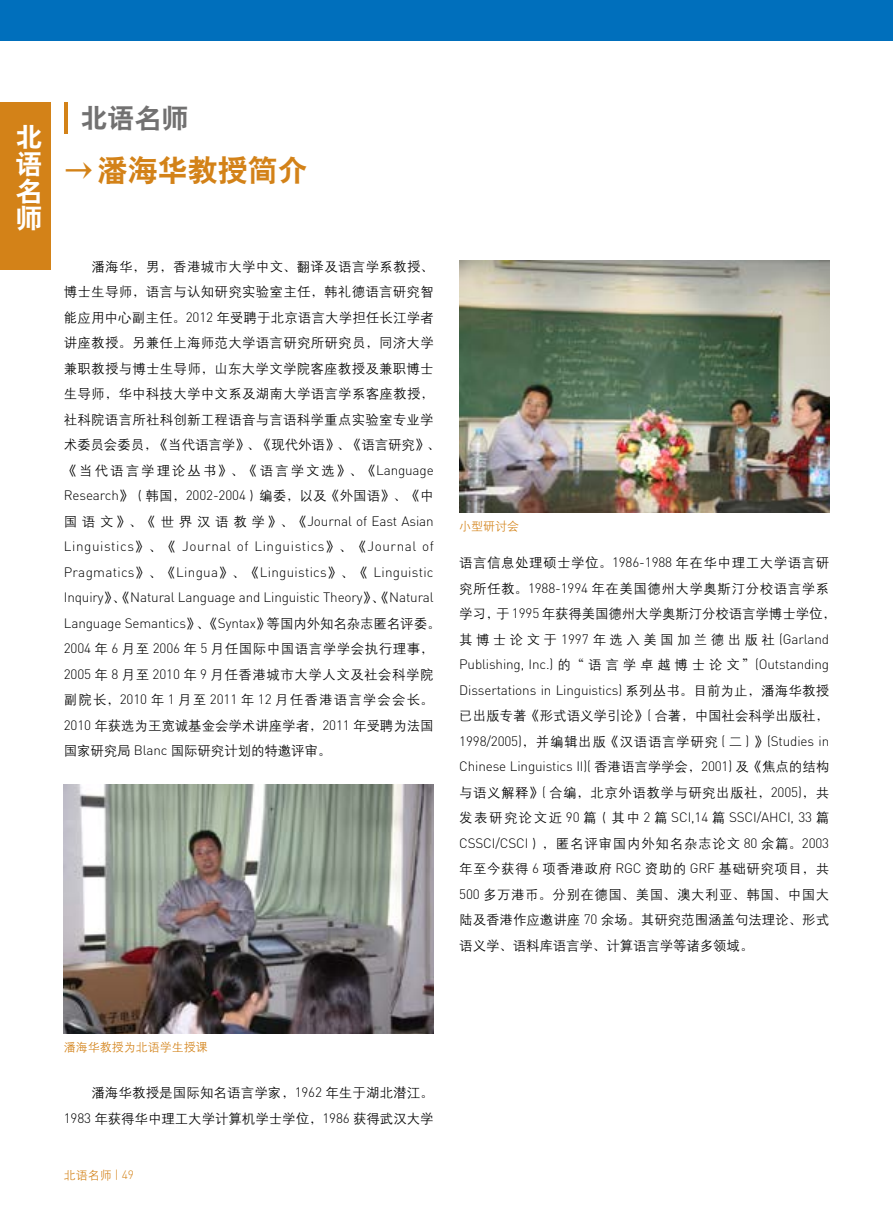
<style>
.page{position:relative;width:893px;height:1212px;background:#fff}
.page>*{position:absolute;margin:0;border:0;box-sizing:border-box;transform-origin:0 0}
.t1{font:30px "H Yb 2 gj";color:#d38218}
.t2{font:27px/27px "H Yb 2 gj";color:#fff;text-align:justify}
.t3{font:27px "H Yb 2 gj";color:#727171}
.t4{font:13.5px/25.5px "H Yg 2 gj";letter-spacing:.015em;color:#000;text-align:justify}
.t5{font:300 13.5px/25.5px "DIN";letter-spacing:-.01em;color:#000}
.t6{font:13.5px/25.5px "H Yg 2 gj";letter-spacing:.035em;color:#000}
.t7{font:13.5px/25.5px "H Yg 2 gj";letter-spacing:-.005em;color:#000;text-align:right}
.t8{font:12px "H Yg 2 gj";color:#d38218}
.s1{font-family:"DIN";font-weight:300}
.s2{font-family:"H Yg 2 gj";font-weight:400}
</style>
<div class="page">
<div style="left:0;top:102px;width:51px;height:168px;background:#d38218"></div>
<div style="left:0;top:0;width:893px;height:41px;background:#006fbc"></div>
<hr style="left:64px;top:102px;width:4px;height:32px;background:#d38218">
<img style="left:64px;top:784px;width:370px;height:249px">
<img style="left:459px;top:260px;width:370px;height:252px">
<h2 class="t2" style="left:16px;top:123px;width:28px">北语名师</h2>
<h2 class="t3" style="left:80px;top:104px;width:109px">北语名师</h2>
<h1 class="t1" style="left:64px;top:155px;width:245px">→潘海华教授简介</h1>
<p class="t4" style="left:64px;top:252px;width:378px;text-align:left;text-indent:28px">潘海华，男，香港城市大学中文、翻译及语言学系教授、博士生导师，语言与认知研究实验室主任，韩礼德语言研究智能应用中心副主任。<span class="s1">2012</span> 年受聘于北京语言大学担任长江学者讲座教授。另兼任上海师范大学语言研究所研究员，同济大学兼职教授与博士生导师，山东大学文学院客座教授及兼职博士生导师，华中科技大学中文系及湖南大学语言学系客座教授，社科院语言所社科创新工程语音与言语科学重点实验室专业学术委员会委员，《当代语言学》、《现代外语》、《语言研究》、《当代语言学理论丛书》、《语言学文选》、《<span class="s1">Language Research</span>》（韩国，<span class="s1">2002-2004</span>）编委，以及《外国语》、《中</p>
<p class="t5" style="left:64px;top:508px;width:378px"><span class="s2">国语文》、《世界汉语教学》、《</span>Journal of East Asian Linguistics<span class="s2">》、《</span> Journal of Linguistics<span class="s2">》、《</span>Journal of Pragmatics<span class="s2">》、《</span>Lingua<span class="s2">》、《</span>Linguistics<span class="s2">》、《</span> Linguistic Inquiry<span class="s2">》、《</span>Natural Language and Linguistic Theory<span class="s2">》、《</span>Natural Language Semantics<span class="s2">》、《</span>Syntax<span class="s2">》等国内外知名杂志匿名评委。</span></p>
<p class="t4" style="left:64px;top:635px;width:372px"><span class="s1">2004</span> 年 <span class="s1">6</span> 月至 <span class="s1">2006</span> 年 <span class="s1">5</span> 月任国际中国语言学学会执行理事，<span class="s1">2005</span> 年 <span class="s1">8</span> 月至 <span class="s1">2010</span> 年 <span class="s1">9</span> 月任香港城市大学人文及社会科学院副院长，<span class="s1">2010</span> 年 <span class="s1">1</span> 月至 <span class="s1">2011</span> 年 <span class="s1">12</span> 月任香港语言学会会长。<span class="s1">2010</span> 年获选为王宽诚基金会学术讲座学者，<span class="s1">2011</span> 年受聘为法国国家研究局 <span class="s1">Blanc</span> 国际研究计划的特邀评审。</p>
<p class="t8" style="left:459px;top:518px;width:61px">小型研讨会</p>
<p class="t6" style="left:459px;top:549px;width:378px">语言信息处理硕士学位。<span class="s1">1986-1988</span> 年在华中理工大学语言研究所任教。<span class="s1">1988-1994</span> 年在美国德州大学奥斯汀分校语言学系学习，于 <span class="s1">1995</span> 年获得美国德州大学奥斯汀分校语言学博士学位，其博士论文于<span class="s1">1997</span>年选入美国加兰德出版社<span class="s1">(Garland</span></p>
<p class="t5" style="left:459px;top:651px;width:371px">Publishing, Inc.) <span class="s2">的“ 语言学卓越博士论文”</span>(Outstanding<br>Dissertations in Linguistics) <span class="s2">系列丛书。目前为止，潘海华教授</span></p>
<p class="t7" style="left:459px;top:702px;width:371px">已出版专著《形式语义学引论》<span class="s1">(</span> 合著，中国社会科学出版社，</p>
<p class="t5" style="left:459px;top:728px;width:371px">1998/2005)<span class="s2">，并编辑出版《汉语语言学研究</span> ( <span class="s2">二</span> ) <span class="s2">》</span>(Studies in<br>Chinese Linguistics II)( <span class="s2">香港语言学学会，</span>2001) <span class="s2">及《焦点的结构</span></p>
<p class="t6" style="left:459px;top:778px;width:371px">与语义解释》<span class="s1">(</span> 合编，北京外语教学与研究出版社，<span class="s1">2005)</span>，共</p>
<p class="t5" style="left:459px;top:804px;width:371px"><span class="s2">发表研究论文近</span> 90 <span class="s2">篇（其中</span> 2 <span class="s2">篇</span> SCI,14 <span class="s2">篇</span> SSCI/AHCI, 33 <span class="s2">篇</span></p>
<p class="t4" style="left:459px;top:829px;width:372px"><span class="s1">CSSCI/CSCI</span>），匿名评审国内外知名杂志论文 <span class="s1">80</span> 余篇。<span class="s1">2003</span>年至今获得 <span class="s1">6</span> 项香港政府 <span class="s1">RGC</span> 资助的 <span class="s1">GRF</span> 基础研究项目，共<span class="s1">500</span> 多万港币。分别在德国、美国、澳大利亚、韩国、中国大陆及香港作应邀讲座 <span class="s1">70</span> 余场。其研究范围涵盖句法理论、形式语义学、语料库语言学、计算语言学等诸多领域。</p>
<p class="t8" style="left:64px;top:1039px;width:145px">潘海华教授为北语学生授课</p>
<p class="t7" style="left:64px;top:1079px;width:371px">潘海华教授是国际知名语言学家，<span class="s1">1962</span> 年生于湖北潜江。<br><span class="s1">1983</span> 年获得华中理工大学计算机学士学位，<span class="s1">1986</span> 获得武汉大学</p>
<p class="t8" style="left:64px;top:1167px;width:72px">北语名师 <span class="s1">| 49</span></p>
</div>
